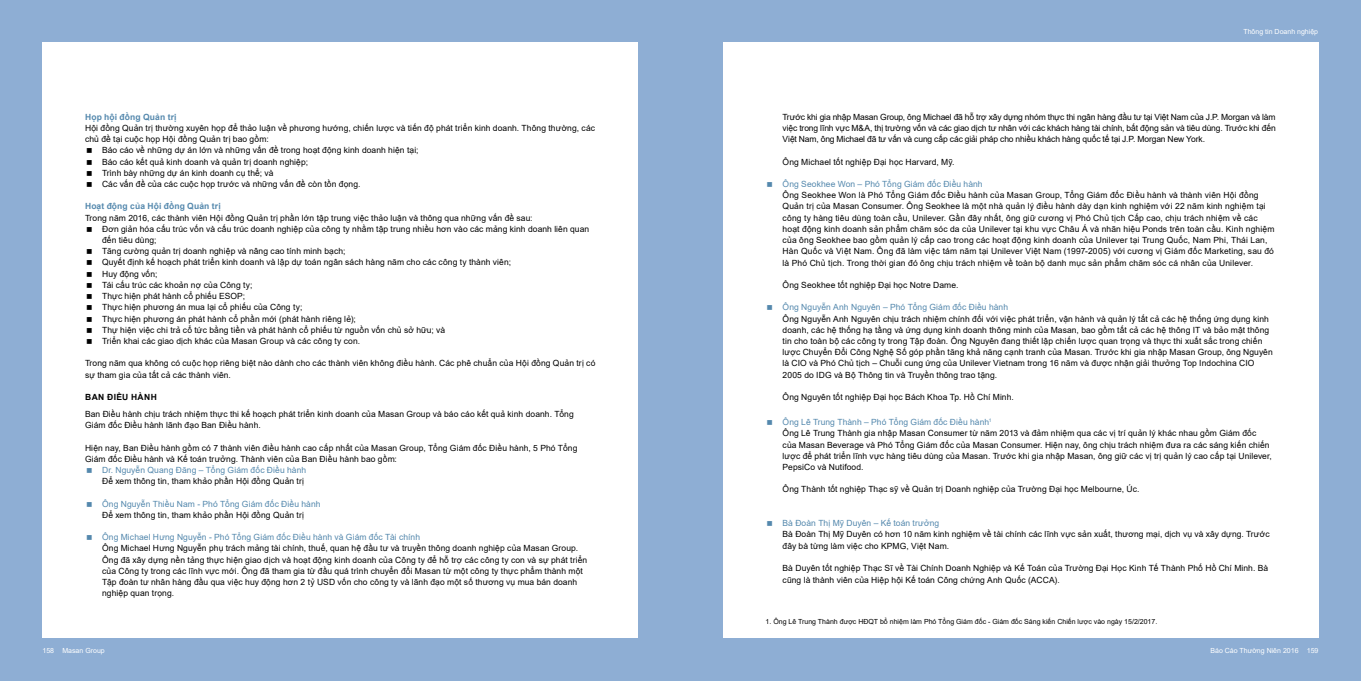
<style>
.page{position:relative;width:1361px;height:681px;background:#fff}
.page>*{position:absolute;margin:0;border:0;box-sizing:border-box;transform-origin:0 0}
.t1{font:8.5px/11.2px "Arial";letter-spacing:.01em;color:#000}
.t2{font:8.5px "Arial";letter-spacing:.01em;color:#5488ad}
.t3{font:700 8.5px "Arial";letter-spacing:.015em;color:#5488ad}
.t4{font:700 8.5px "Arial";letter-spacing:.05em;color:#000}
.t5{font:7px "Arial";color:#000}
.t6{font:7px "Arial";color:#fff}
.s1{color:#5488ad}
</style>
<div class="page">
<div style="left:0;top:0;width:1361px;height:680px;background:#8eaed4"></div>
<div style="left:723px;top:43px;width:595px;height:595px;background:#fff"></div>
<div style="left:43px;top:43px;width:595px;height:595px;background:#fff"></div>
<p class="t3" style="left:85px;top:111px;width:93px">Họp hội đồng Quản trị</p>
<p class="t1" style="left:85px;top:122px;width:511px">Hội đồng Quản trị thường xuyên họp để thảo luận về phương hướng, chiến lược và tiến độ phát triển kinh doanh. Thông thường, các</p>
<p class="t1" style="left:85px;top:133px;width:185px">chủ đề tại cuộc họp Hội đồng Quản trị bao gồm:</p>
<p class="t1" style="left:102px;top:145px;width:318px">Báo cáo về những dự án lớn và những vấn đề trong hoạt động kinh doanh hiện tại;</p>
<p class="t1" style="left:102px;top:156px;width:207px">Báo cáo kết quả kinh doanh và quản trị doanh nghiệp;</p>
<p class="t1" style="left:102px;top:167px;width:173px">Trình bày những dự án kinh doanh cụ thể; và</p>
<p class="t1" style="left:102px;top:178px;width:260px">Các vấn đề của các cuộc họp trước và những vấn đề còn tồn đọng.</p>
<p class="t3" style="left:85px;top:200px;width:137px">Hoạt động của Hội đồng Quản trị</p>
<p class="t1" style="left:102px;top:212px;width:489px;text-indent:-17px">Trong năm 2016, các thành viên Hội đồng Quản trị phần lớn tập trung việc thảo luận và thông qua những vấn đề sau:<br>Đơn giản hóa cấu trúc vốn và cấu trúc doanh nghiệp của công ty nhằm tập trung nhiều hơn vào các mảng kinh doanh liên quan đến tiêu dùng;<br>Tăng cường quản trị doanh nghiệp và nâng cao tính minh bạch;<br>Quyết định kế hoạch phát triển kinh doanh và lập dự toán ngân sách hàng năm cho các công ty thành viên;<br>Huy động vốn;<br>Tái cấu trúc các khoản nợ của Công ty;<br>Thực hiện phát hành cổ phiếu ESOP;<br>Thực hiện phương án mua lại cổ phiếu của Công ty;<br>Thực hiện phương án phát hành cổ phần mới (phát hành riêng lẻ);<br>Thự hiện việc chi trả cổ tức bằng tiền và phát hành cổ phiếu từ nguồn vốn chủ sở hữu; và<br>Triển khai các giao dịch khác của Masan Group và các công ty con.</p>
<p class="t1" style="left:85px;top:357px;width:512px">Trong năm qua không có cuộc họp riêng biệt nào dành cho các thành viên không điều hành. Các phê chuẩn của Hội đồng Quản trị có sự tham gia của tất cả các thành viên.</p>
<p class="t4" style="left:85px;top:391px;width:73px">BAN ĐIỀU HÀNH</p>
<p class="t1" style="left:85px;top:408px;width:490px">Ban Điều hành chịu trách nhiệm thực thi kế hoạch phát triển kinh doanh của Masan Group và báo cáo kết quả kinh doanh. Tổng<br>Giám đốc Điều hành lãnh đạo Ban Điều hành.</p>
<p class="t1" style="left:85px;top:441px;width:494px">Hiện nay, Ban Điều hành gồm có 7 thành viên điều hành cao cấp nhất của Masan Group, Tổng Giám đốc Điều hành, 5 Phó Tổng<br>Giám đốc Điều hành và Kế toán trưởng. Thành viên của Ban Điều hành bao gồm:</p>
<p class="t2" style="left:102px;top:464px;width:206px">Dr. Nguyễn Quang Đăng – Tổng Giám đốc Điều hành</p>
<p class="t1" style="left:102px;top:475px;width:203px">Để xem thông tin, tham khảo phần Hội đồng Quản trị</p>
<p class="t2" style="left:102px;top:497px;width:220px">Ông Nguyễn Thiều Nam - Phó Tổng Giám đốc Điều hành</p>
<p class="t1" style="left:102px;top:509px;width:203px">Để xem thông tin, tham khảo phần Hội đồng Quản trị</p>
<p class="t2" style="left:102px;top:531px;width:319px">Ông Michael Hưng Nguyễn - Phó Tổng Giám đốc Điều hành và Giám đốc Tài chính</p>
<p class="t1" style="left:102px;top:542px;width:487px">Ông Michael Hưng Nguyễn phụ trách mảng tài chính, thuế, quan hệ đầu tư và truyền thông doanh nghiệp của Masan Group.<br>Ông đã xây dựng nền tảng thực hiện giao dịch và hoạt động kinh doanh của Công ty để hỗ trợ các công ty con và sự phát triển của Công ty trong các lĩnh vực mới. Ông đã tham gia từ đầu quá trình chuyển đổi Masan từ một công ty thực phẩm thành một Tập đoàn tư nhân hàng đầu qua việc huy động hơn 2 tỷ USD vốn cho công ty và lãnh đạo một số thương vụ mua bán doanh nghiệp quan trọng.</p>
<p class="t6" style="left:1243px;top:27px;width:76px">Thông tin Doanh nghiệp</p>
<p class="t1" style="left:782px;top:111px;width:495px;text-align:justify">Trước khi gia nhập Masan Group, ông Michael đã hỗ trợ xây dựng nhóm thực thi ngân hàng đầu tư tại Việt Nam của J.P. Morgan và làm việc trong lĩnh vực M&amp;A, thị trường vốn và các giao dịch tư nhân với các khách hàng tài chính, bất động sản và tiêu dùng. Trước khi đến Việt Nam, ông Michael đã tư vấn và cung cấp các giải pháp cho nhiều khách hàng quốc tế tại J.P. Morgan New York.</p>
<p class="t1" style="left:782px;top:156px;width:173px">Ông Michael tốt nghiệp Đại học Harvard, Mỹ.</p>
<p class="t2" style="left:782px;top:178px;width:202px">Ông Seokhee Won – Phó Tổng Giám đốc Điều hành</p>
<p class="t1" style="left:782px;top:189px;width:493px">Ông Seokhee Won là Phó Tổng Giám đốc Điều hành của Masan Group, Tổng Giám đốc Điều hành và thành viên Hội đồng Quản trị của Masan Consumer. Ông Seokhee là một nhà quản lý điều hành dày dạn kinh nghiệm với 22 năm kinh nghiệm tại công ty hàng tiêu dùng toàn cầu, Unilever. Gần đây nhất, ông giữ cương vị Phó Chủ tịch Cấp cao, chịu trách nhiệm về các hoạt động kinh doanh sản phẩm chăm sóc da của Unilever tại khu vực Châu Á và nhãn hiệu Ponds trên toàn cầu. Kinh nghiệm của ông Seokhee bao gồm quản lý cấp cao trong các hoạt động kinh doanh của Unilever tại Trung Quốc, Nam Phi, Thái Lan, Hàn Quốc và Việt Nam. Ông đã làm việc tám năm tại Unilever Việt Nam (1997-2005) với cương vị Giám đốc Marketing, sau đó là Phó Chủ tịch. Trong thời gian đó ông chịu trách nhiệm về toàn bộ danh mục sản phẩm chăm sóc cá nhân của Unilever.</p>
<p class="t1" style="left:782px;top:279px;width:177px">Ông Seokhee tốt nghiệp Đại học Notre Dame.</p>
<p class="t2" style="left:782px;top:301px;width:227px">Ông Nguyễn Anh Nguyên – Phó Tổng Giám đốc Điều hành</p>
<p class="t1" style="left:782px;top:313px;width:492px">Ông Nguyễn Anh Nguyên chịu trách nhiệm chính đối với việc phát triển, vận hành và quản lý tất cả các hệ thống ứng dụng kinh doanh, các hệ thống hạ tầng và ứng dụng kinh doanh thông minh của Masan, bao gồm tất cả các hệ thông IT và bảo mật thông tin cho toàn bộ các công ty trong Tập đoàn. Ông Nguyên đang thiết lập chiến lược quan trọng và thực thi xuất sắc trong chiến lược Chuyển Đổi Công Nghệ Số góp phần tăng khả năng cạnh tranh của Masan. Trước khi gia nhập Masan Group, ông Nguyên là CIO và Phó Chủ tịch – Chuỗi cung ứng của Unilever Vietnam trong 16 năm và được nhận giải thưởng Top Indochina CIO 2005 do IDG và Bộ Thông tin và Truyền thông trao tặng.</p>
<p class="t1" style="left:782px;top:391px;width:233px">Ông Nguyên tốt nghiệp Đại học Bách Khoa Tp. Hồ Chí Minh.</p>
<p class="t1" style="left:782px;top:416px;width:491px"><span class="s1">Ông Lê Trung Thành – Phó Tổng Giám đốc Điều hành</span><sup>1<br></sup>Ông Lê Trung Thành gia nhập Masan Consumer từ năm 2013 và đảm nhiệm qua các vị trí quản lý khác nhau gồm Giám đốc của Masan Beverage và Phó Tổng Giám đốc của Masan Consumer. Hiện nay, ông chịu trách nhiệm đưa ra các sáng kiến chiến lược để phát triển lĩnh vực hàng tiêu dùng của Masan. Trước khi gia nhập Masan, ông giữ các vị trị quản lý cao cấp tại Unilever, PepsiCo và Nutifood.</p>
<p class="t1" style="left:782px;top:483px;width:358px">Ông Thành tốt nghiệp Thạc sỹ về Quản trị Doanh nghiệp của Trường Đại học Melbourne, Úc.</p>
<p class="t2" style="left:782px;top:517px;width:158px">Bà Đoàn Thị Mỹ Duyên – Kế toán trưởng</p>
<p class="t1" style="left:782px;top:528px;width:489px">Bà Đoàn Thị Mỹ Duyên có hơn 10 năm kinh nghiệm về tài chính các lĩnh vực sản xuất, thương mại, dịch vụ và xây dựng. Trước đây bà từng làm việc cho KPMG, Việt Nam.</p>
<p class="t1" style="left:782px;top:561px;width:487px;line-height:12.5px">Bà Duyên tốt nghiệp Thạc Sĩ về Tài Chính Doanh Nghiệp và Kế Toán của Trường Đại Học Kinh Tế Thành Phố Hồ Chí Minh. Bà cũng là thành viên của Hiệp hội Kế toán Công chứng Anh Quốc (ACCA).</p>
<p class="t5" style="left:765px;top:616px;width:393px">1. Ông Lê Trung Thành được HĐQT bổ nhiệm làm Phó Tổng Giám đốc - Giám đốc Sáng kiến Chiến lược vào ngày 15/2/2017.</p>
<p class="t6" style="left:43px;top:645px;width:64px">158 Masan Group</p>
<p class="t6" style="left:1210px;top:645px;width:110px">Báo Cáo Thường Niên 2016 159</p>
</div>
